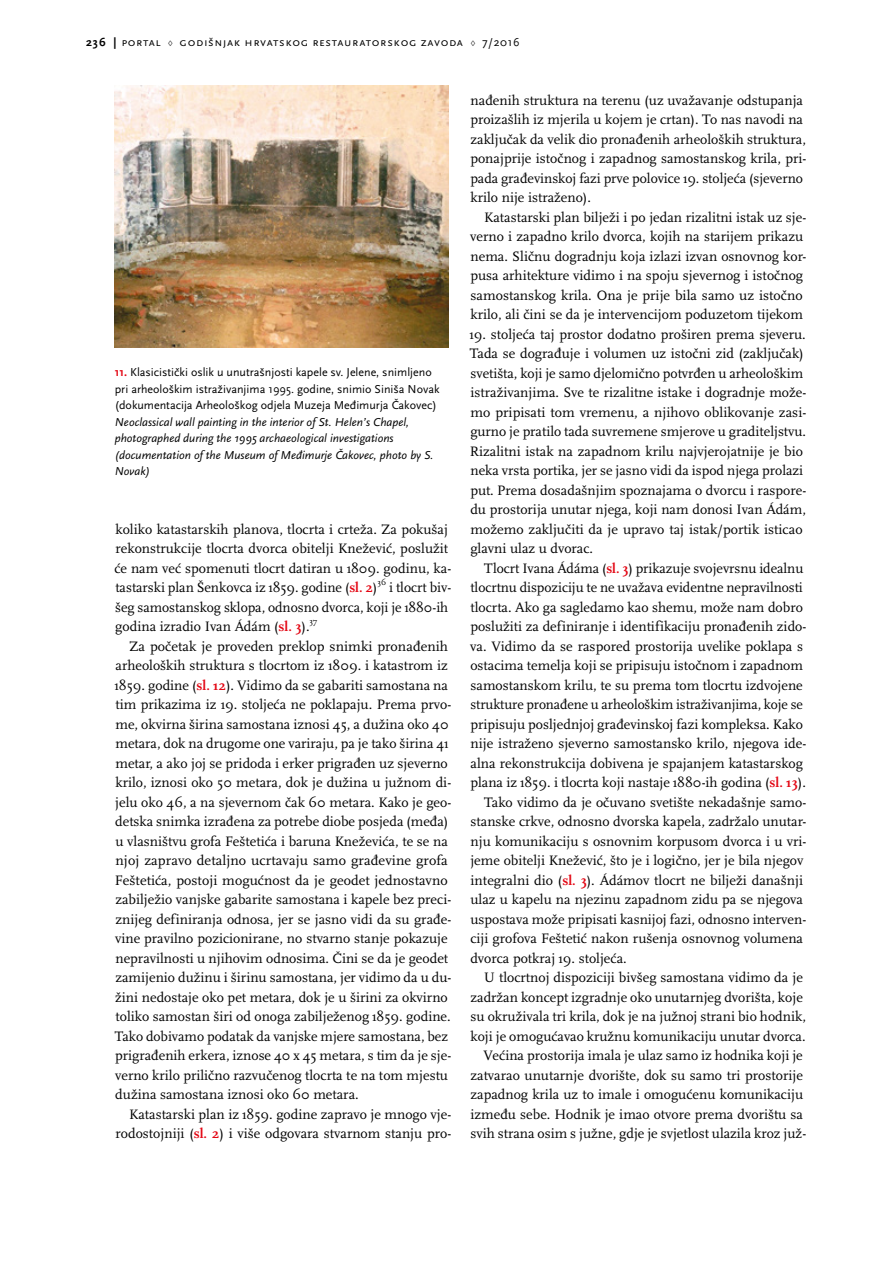
<style>
.page{position:relative;width:893px;height:1263px;background:#fff}
.page>*{position:absolute;margin:0;border:0;box-sizing:border-box;transform-origin:0 0}
.t1{font:14.25px/19.5px "Scala Pro";color:#000}
.t2{font:12px/16.5px "Scala Sans Pro";color:#000}
.t3{font:italic 12px/16.5px "Scala Sans Pro";color:#000}
.t4{font:12px "Scala Sans Pro";letter-spacing:.05em;color:#000}
.t5{font:8.55px "Scala Pro";color:#000}
.s1{font-weight:700}
.s2{font-family:"Scala Pro"}
.s3{font-weight:700;color:#e30613}
</style>
<div class="page">
<img style="left:115px;top:85px;width:334px;height:262px">
<p class="t4" style="left:86px;top:35px;width:435px"><span class="s1">236 |</span> portal <span class="s2">♢</span> Godišnjak Hrvatskog restauratorskog zavoda <span class="s2">♢</span> 7/2016</p>
<p class="t2" style="left:115px;top:364px;width:326px"><span class="s3">11.</span> Klasicistički oslik u unutrašnjosti kapele sv. Jelene, snimljeno pri arheološkim istraživanjima 1995. godine, snimio Siniša Novak (dokumentacija Arheološkog odjela Muzeja Međimurja Čakovec)</p>
<p class="t3" style="left:115px;top:413px;width:320px">Neoclassical wall painting in the interior of St. Helen’s Chapel, photographed during the 1995 archaeological investigations (documentation of the Museum of Međimurje Čakovec, photo by S.<br>Novak)</p>
<p class="t1" style="left:114px;top:519px;width:338px">koliko katastarskih planova, tlocrta i crteža. Za pokušaj rekonstrukcije tlocrta dvorca obitelji Knežević, poslužit će nam već spomenuti tlocrt datiran u 1809. godinu, ka&shy;tastarski plan Šenkovca iz 1859. godine (<span class="s3">sl. 2</span>)</p>
<p class="t5" style="left:377px;top:577px;width:10px">36</p>
<p class="t1" style="left:115px;top:578px;width:337px;text-indent:274px">i tlocrt biv&shy;šeg samostanskog sklopa, odnosno dvorca, koji je 1880-ih godina izradio Ivan Ádám (<span class="s3">sl. 3</span>).</p>
<p class="t5" style="left:310px;top:616px;width:9px">37</p>
<p class="t1" style="left:115px;top:636px;width:338px;text-indent:14px">Za početak je proveden preklop snimki pronađenih arheoloških struktura s tlocrtom iz 1809. i katastrom iz 1859. godine (<span class="s3">sl. 12</span>). Vidimo da se gabariti samostana na tim prikazima iz 19. stoljeća ne poklapaju. Prema prvo&shy;me, okvirna širina samostana iznosi 45, a dužina oko 40 metara, dok na drugome one variraju, pa je tako širina 41 metar, a ako joj se pridoda i erker prigrađen uz sjeverno krilo, iznosi oko 50 metara, dok je dužina u južnom di&shy;jelu oko 46, a na sjevernom čak 60 metara. Kako je geo&shy;detska snimka izrađena za potrebe diobe posjeda (međa) u vlasništvu grofa Feštetića i baruna Kneževića, te se na njoj zapravo detaljno ucrtavaju samo građevine grofa Feštetića, postoji mogućnost da je geodet jednostavno zabilježio vanjske gabarite samostana i kapele bez preci&shy;znijeg definiranja odnosa, jer se jasno vidi da su građe&shy;vine pravilno pozicionirane, no stvarno stanje pokazuje nepravilnosti u njihovim odnosima. Čini se da je geodet zamijenio dužinu i širinu samostana, jer vidimo da u du&shy;žini nedostaje oko pet metara, dok je u širini za okvirno toliko samostan širi od onoga zabilježenog 1859. godine.<br>Tako dobivamo podatak da vanjske mjere samostana, bez prigrađenih erkera, iznose 40 x 45 metara, s tim da je sje&shy;verno krilo prilično razvučenog tlocrta te na tom mjestu dužina samostana iznosi oko 60 metara.</p>
<p class="t1" style="left:115px;top:1104px;width:337px;text-align:right">Katastarski plan iz 1859. godine zapravo je mnogo vje&shy;rodostojniji (<span class="s3">sl. 2</span>) i više odgovara stvarnom stanju pro-</p>
<p class="t1" style="left:470px;top:90px;width:337px">nađenih struktura na terenu (uz uvažavanje odstupanja proizašlih iz mjerila u kojem je crtan). To nas navodi na zaključak da velik dio pronađenih arheoloških struktura, ponajprije istočnog i zapadnog samostanskog krila, pri&shy;pada građevinskoj fazi prve polovice 19. stoljeća (sjeverno krilo nije istraženo).</p>
<p class="t1" style="left:470px;top:207px;width:338px;text-indent:14px">Katastarski plan bilježi i po jedan rizalitni istak uz sje&shy;verno i zapadno krilo dvorca, kojih na starijem prikazu nema. Sličnu dogradnju koja izlazi izvan osnovnog kor&shy;pusa arhitekture vidimo i na spoju sjevernog i istočnog samostanskog krila. Ona je prije bila samo uz istočno krilo, ali čini se da je intervencijom poduzetom tijekom</p>
<p class="t1" style="left:470px;top:324px;width:338px">19. stoljeća taj prostor dodatno proširen prema sjeveru.<br>Tada se dograđuje i volumen uz istočni zid (zaključak) svetišta, koji je samo djelomično potvrđen u arheološkim istraživanjima. Sve te rizalitne istake i dogradnje može&shy;mo pripisati tom vremenu, a njihovo oblikovanje zasi&shy;gurno je pratilo tada suvremene smjerove u graditeljstvu.<br>Rizalitni istak na zapadnom krilu najvjerojatnije je bio neka vrsta portika, jer se jasno vidi da ispod njega prolazi put. Prema dosadašnjim spoznajama o dvorcu i raspore&shy;du prostorija unutar njega, koji nam donosi Ivan Ádám, možemo zaključiti da je upravo taj istak/portik isticao glavni ulaz u dvorac.</p>
<p class="t1" style="left:484px;top:558px;width:321px">Tlocrt Ivana Ádáma (<span class="s3">sl. 3</span>) prikazuje svojevrsnu idealnu</p>
<p class="t1" style="left:470px;top:578px;width:334px">tlocrtnu dispoziciju te ne uvažava evidentne nepravilnosti</p>
<p class="t1" style="left:470px;top:597px;width:334px">tlocrta. Ako ga sagledamo kao shemu, može nam dobro</p>
<p class="t1" style="left:470px;top:617px;width:337px">poslužiti za definiranje i identifikaciju pronađenih zido-</p>
<p class="t1" style="left:470px;top:636px;width:335px">va. Vidimo da se raspored prostorija uvelike poklapa s</p>
<p class="t1" style="left:470px;top:656px;width:334px">ostacima temelja koji se pripisuju istočnom i zapadnom</p>
<p class="t1" style="left:471px;top:675px;width:334px">samostanskom krilu, te su prema tom tlocrtu izdvojene</p>
<p class="t1" style="left:471px;top:695px;width:334px">strukture pronađene u arheološkim istraživanjima, koje se</p>
<p class="t1" style="left:470px;top:714px;width:334px">pripisuju posljednjoj građevinskoj fazi kompleksa. Kako</p>
<p class="t1" style="left:471px;top:734px;width:337px">nije istraženo sjeverno samostansko krilo, njegova ide-</p>
<p class="t1" style="left:471px;top:753px;width:334px">alna rekonstrukcija dobivena je spajanjem katastarskog</p>
<p class="t1" style="left:470px;top:773px;width:337px">plana iz 1859. i tlocrta koji nastaje 1880-ih godina (<span class="s3">sl. 13</span>).</p>
<p class="t1" style="left:484px;top:792px;width:324px">Tako vidimo da je očuvano svetište nekadašnje samo-</p>
<p class="t1" style="left:471px;top:812px;width:337px">stanske crkve, odnosno dvorska kapela, zadržalo unutar-</p>
<p class="t1" style="left:471px;top:831px;width:337px">nju komunikaciju s osnovnim korpusom dvorca i u vri-</p>
<p class="t1" style="left:470px;top:851px;width:334px">jeme obitelji Knežević, što je i logično, jer je bila njegov</p>
<p class="t1" style="left:471px;top:870px;width:334px">integralni dio (<span class="s3">sl. 3</span>). Ádámov tlocrt ne bilježi današnji</p>
<p class="t1" style="left:470px;top:890px;width:334px">ulaz u kapelu na njezinu zapadnom zidu pa se njegova</p>
<p class="t1" style="left:470px;top:909px;width:337px">uspostava može pripisati kasnijoj fazi, odnosno interven-</p>
<p class="t1" style="left:470px;top:929px;width:334px">ciji grofova Feštetić nakon rušenja osnovnog volumena</p>
<p class="t1" style="left:470px;top:948px;width:158px">dvorca potkraj 19. stoljeća.</p>
<p class="t1" style="left:484px;top:968px;width:320px">U tlocrtnoj dispoziciji bivšeg samostana vidimo da je</p>
<p class="t1" style="left:470px;top:987px;width:334px">zadržan koncept izgradnje oko unutarnjeg dvorišta, koje</p>
<p class="t1" style="left:471px;top:1007px;width:337px">su okruživala tri krila, dok je na južnoj strani bio hodnik,</p>
<p class="t1" style="left:470px;top:1026px;width:337px">koji je omogućavao kružnu komunikaciju unutar dvorca.</p>
<p class="t1" style="left:484px;top:1046px;width:321px">Većina prostorija imala je ulaz samo iz hodnika koji je</p>
<p class="t1" style="left:470px;top:1065px;width:334px">zatvarao unutarnje dvorište, dok su samo tri prostorije</p>
<p class="t1" style="left:470px;top:1085px;width:334px">zapadnog krila uz to imale i omogućenu komunikaciju</p>
<p class="t1" style="left:471px;top:1104px;width:334px">između sebe. Hodnik je imao otvore prema dvorištu sa</p>
<p class="t1" style="left:471px;top:1124px;width:337px">svih strana osim s južne, gdje je svjetlost ulazila kroz juž-</p>
</div>
